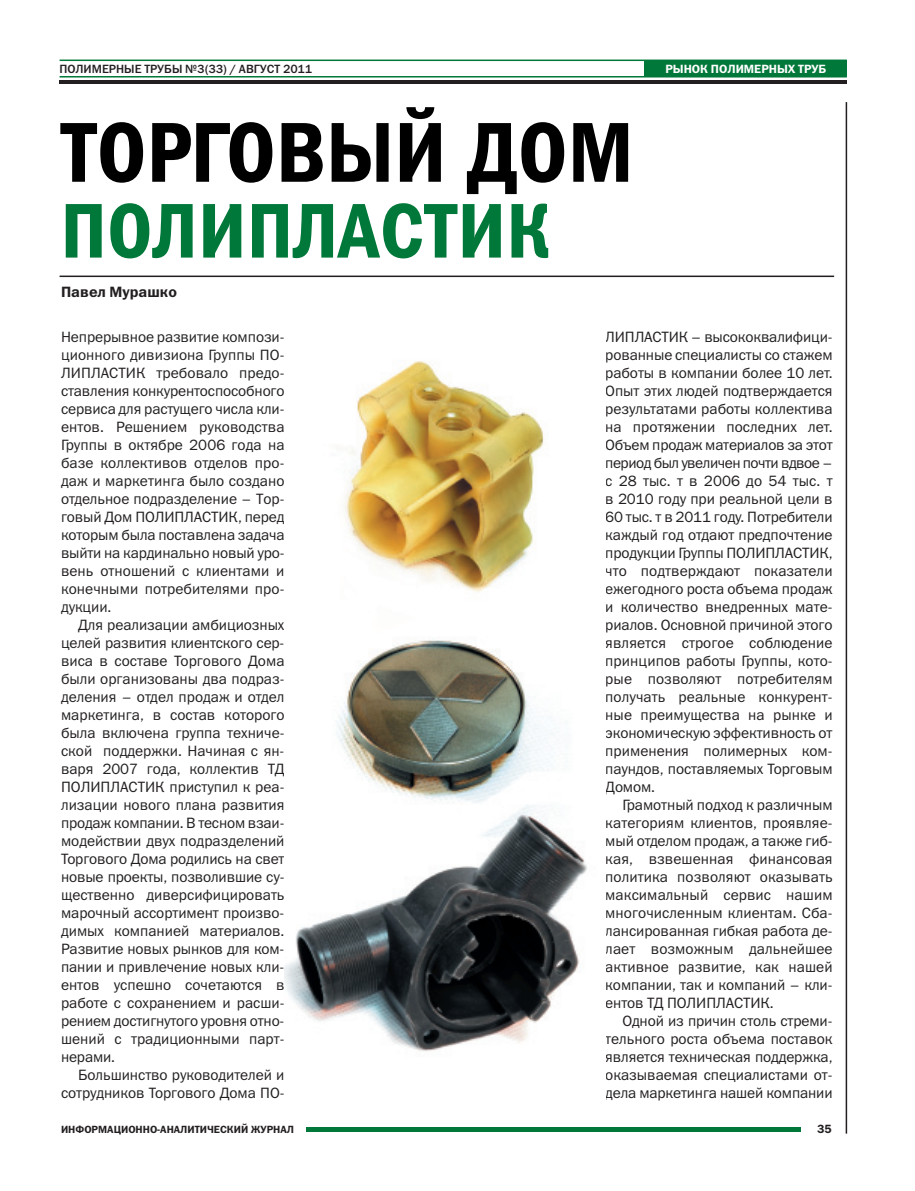
<style>
.page{position:relative;width:915px;height:1191px;background:#fff}
.page>*{position:absolute;margin:0;border:0;box-sizing:border-box;transform-origin:0 0}
.t1{font:85.5px "Franklin Gothic Demi Cond C";color:#010000}
.t2{font:78px "Franklin Gothic Demi Cond C";letter-spacing:.005em;color:#00783a}
.t3{font:15px/18px "Franklin Gothic Book C";letter-spacing:-.005em;color:#231f20;text-align:justify}
.t4{font:15px "Franklin Gothic Demi C";color:#231f20}
.t5{font:12px "Franklin Gothic Medium C";color:#231f20}
.t6{font:12px "Franklin Gothic Demi C";color:#fff}
.t7{font:12px "Franklin Gothic Demi C";color:#231f20}
.t8{font:10.5px "Franklin Gothic Demi C";color:#231f20}
</style>
<div class="page">
<hr style="left:845px;top:102px;width:1px;height:1031px;background:#231f20">
<hr style="left:306px;top:1127px;width:494px;height:4px;background:#00783a">
<hr style="left:60px;top:76px;width:786px;height:1px;background:#00783a">
<hr style="left:60px;top:60px;width:786px;height:1px;background:#00783a">
<hr style="left:60px;top:80px;width:786px;height:3px;background:#231f20">
<div style="left:644px;top:60px;width:202px;height:16px;background:#00783a"></div>
<hr style="left:60px;top:275px;width:773px;height:2px;background:#231f20">
<img style="left:284px;top:361px;width:303px;height:690px">
<p class="t5" style="left:60px;top:62px;width:254px">ПОЛИМЕРНЫЕ ТРУБЫ №3(33) / АВГУСТ 2011</p>
<p class="t6" style="left:665px;top:62px;width:163px">РЫНОК ПОЛИМЕРНЫХ ТРУБ</p>
<h1 class="t1" style="left:61px;top:102px;width:574px">ТОРГОВЫЙ ДОМ</h1>
<h2 class="t2" style="left:61px;top:185px;width:489px">ПОЛИПЛАСТИК</h2>
<p class="t4" style="left:61px;top:283px;width:117px">Павел Мурашко</p>
<p class="t3" style="left:61px;top:328px;width:225px">Непрерывное развитие компози&shy;ционного дивизиона Группы ПО-ЛИПЛАСТИК требовало предо&shy;ставления конкурентоспособного сервиса для растущего числа кли&shy;ентов. Решением руководства Группы в октябре 2006 года на базе коллективов отделов про&shy;даж и маркетинга было создано отдельное подразделение – Тор&shy;говый Дом ПОЛИПЛАСТИК, перед которым была поставлена задача выйти на кардинально новый уро&shy;вень отношений с клиентами и конечными потребителями про&shy;дукции.</p>
<p class="t3" style="left:61px;top:616px;width:225px;text-indent:17px">Для реализации амбициозных целей развития клиентского сер&shy;виса в составе Торгового Дома были организованы два подраз&shy;деления – отдел продаж и отдел маркетинга, в состав которого была включена группа техниче&shy;ской поддержки. Начиная с ян&shy;варя 2007 года, коллектив ТД ПОЛИПЛАСТИК приступил к реа&shy;лизации нового плана развития продаж компании. В тесном взаи&shy;модействии двух подразделений Торгового Дома родились на свет новые проекты, позволившие су&shy;щественно диверсифицировать марочный ассортимент произво&shy;димых компанией материалов.<br>Развитие новых рынков для ком&shy;пании и привлечение новых кли&shy;ентов успешно сочетаются в работе с сохранением и расши&shy;рением достигнутого уровня отно&shy;шений с традиционными парт&shy;нерами.</p>
<p class="t3" style="left:61px;top:1066px;width:225px;text-align:right">Большинство руководителей и сотрудников Торгового Дома ПО-</p>
<p class="t8" style="left:61px;top:1122px;width:234px">ИНФОРМАЦИОННО-АНАЛИТИЧЕСКИЙ ЖУРНАЛ</p>
<p class="t3" style="left:605px;top:328px;width:229px">ЛИПЛАСТИК – высококвалифици&shy;рованные специалисты со стажем работы в компании более 10 лет.<br>Опыт этих людей подтверждается результатами работы коллектива на протяжении последних лет.<br>Объем продаж материалов за этот период был увеличен почти вдвое – с 28 тыс. т в 2006 до 54 тыс. т в 2010 году при реальной цели в 60 тыс. т в 2011 году. Потребители каждый год отдают предпочтение продукции Группы ПОЛИПЛАСТИК, что подтверждают показатели ежегодного роста объема продаж и количество внедренных мате&shy;риалов. Основной причиной этого является строгое соблюдение принципов работы Группы, кото&shy;рые позволяют потребителям получать реальные конкурент&shy;ные преимущества на рынке и экономическую эффективность от применения полимерных ком&shy;паундов, поставляемых Торговым Домом.</p>
<p class="t3" style="left:605px;top:796px;width:229px;text-indent:17px">Грамотный подход к различным категориям клиентов, проявляе&shy;мый отделом продаж, а также гиб&shy;кая, взвешенная финансовая политика позволяют оказывать максимальный сервис нашим многочисленным клиентам. Сба&shy;лансированная гибкая работа де&shy;лает возможным дальнейшее активное развитие, как нашей компании, так и компаний – кли&shy;ентов ТД ПОЛИПЛАСТИК.</p>
<p class="t3" style="left:605px;top:1012px;width:229px;text-indent:17px">Одной из причин столь стреми&shy;тельного роста объема поставок является техническая поддержка, оказываемая специалистами от&shy;дела маркетинга нашей компании</p>
<p class="t7" style="left:817px;top:1122px;width:16px">35</p>
</div>
